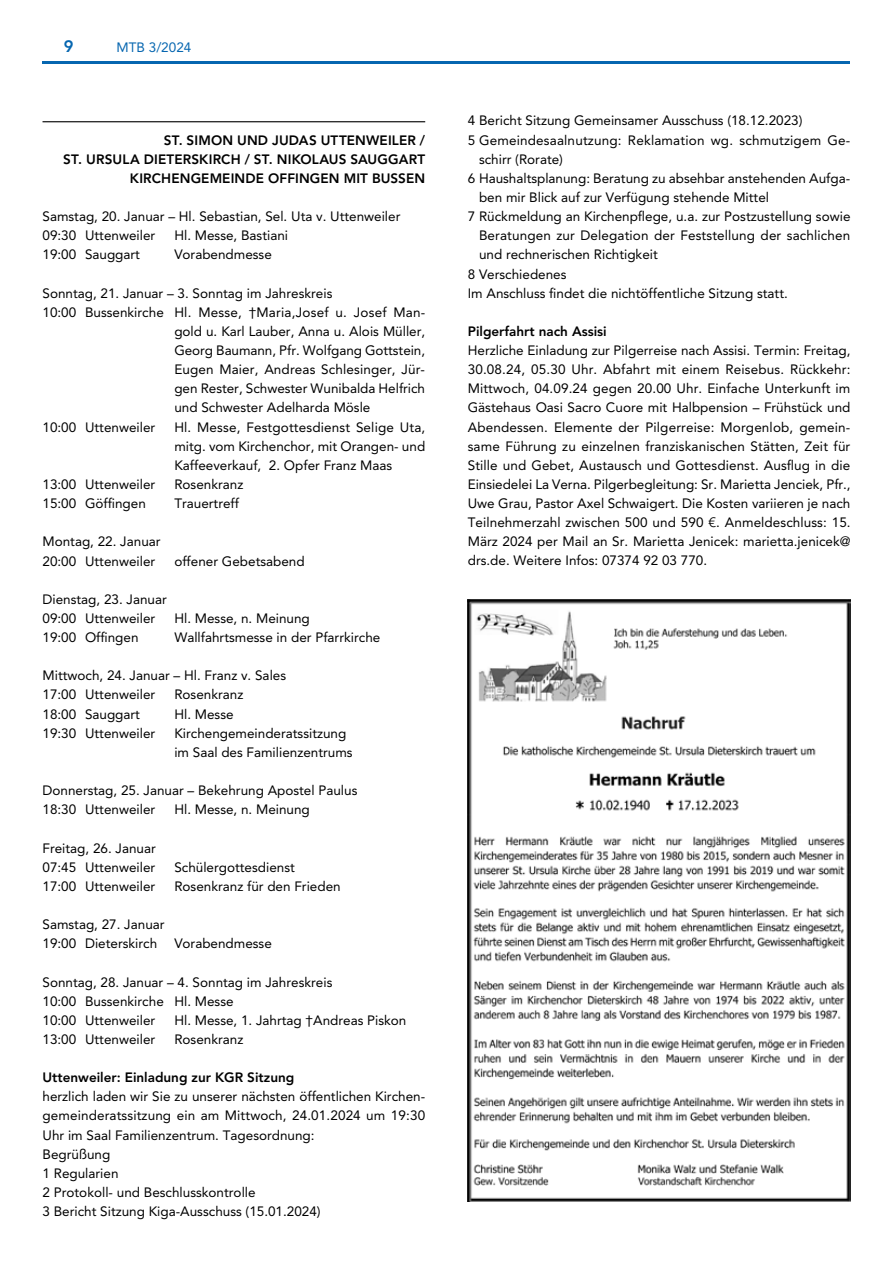
<style>
.page{position:relative;width:893px;height:1263px;background:#fff}
.page>*{position:absolute;margin:0;border:0;box-sizing:border-box;transform-origin:0 0}
.t1{font:800 16.5px "Avenir LT Pro";color:#0666b0}
.t2{font:13.5px/19.2px "Avenir LT Pro";color:#000}
.t3{font:800 13.5px/19.2px "Avenir LT Pro";letter-spacing:.005em;color:#000;text-align:right}
.t4{font:13.5px "Avenir LT Pro";color:#0666b0}
</style>
<div class="page">
<hr style="left:43px;top:62px;width:807px;height:2px;background:#0666b0">
<hr style="left:43px;top:121px;width:382px;height:1px;background:#000">
<img style="left:468px;top:599px;width:382px;height:603px">
<p class="t1" style="left:64px;top:36px;width:11px">9</p>
<p class="t4" style="left:117px;top:39px;width:76px">MTB 3/2024</p>
<p class="t3" style="left:63px;top:130px;width:363px">ST. SIMON UND JUDAS UTTENWEILER /<br>ST. URSULA DIETERSKIRCH / ST. NIKOLAUS SAUGGART<br>KIRCHENGEMEINDE OFFINGEN MIT BUSSEN</p>
<p class="t2" style="left:43px;top:207px;width:359px">Samstag, 20. Januar – Hl. Sebastian, Sel. Uta v. Uttenweiler<br>09:30 Uttenweiler</p>
<p class="t2" style="left:174px;top:226px;width:115px">Hl. Messe, Bastiani</p>
<p class="t2" style="left:43px;top:245px;width:99px">19:00 Sauggart</p>
<p class="t2" style="left:174px;top:245px;width:99px">Vorabendmesse</p>
<p class="t2" style="left:43px;top:283px;width:291px">Sonntag, 21. Januar – 3. Sonntag im Jahreskreis</p>
<p class="t2" style="left:43px;top:302px;width:384px">10:00 Bussenkirche Hl. Messe, †Maria,Josef u. Josef Man-</p>
<p class="t2" style="left:174px;top:322px;width:252px">gold u. Karl Lauber, Anna u. Alois Müller,</p>
<p class="t2" style="left:174px;top:341px;width:252px">Georg Baumann, Pfr. Wolfgang Gottstein,</p>
<p class="t2" style="left:174px;top:360px;width:252px">Eugen Maier, Andreas Schlesinger, Jür-</p>
<p class="t2" style="left:174px;top:379px;width:252px">gen Rester, Schwester Wunibalda Helfrich</p>
<p class="t2" style="left:174px;top:398px;width:198px">und Schwester Adelharda Mösle</p>
<p class="t2" style="left:43px;top:417px;width:114px">10:00 Uttenweiler</p>
<p class="t2" style="left:174px;top:417px;width:252px;text-align:justify">Hl. Messe, Festgottesdienst Selige Uta, mitg. vom Kirchenchor, mit Orangen- und Kaffeeverkauf, 2. Opfer Franz Maas</p>
<p class="t2" style="left:43px;top:475px;width:114px">13:00 Uttenweiler</p>
<p class="t2" style="left:174px;top:475px;width:71px">Rosenkranz</p>
<p class="t2" style="left:43px;top:494px;width:105px">15:00 Göffingen</p>
<p class="t2" style="left:174px;top:494px;width:66px">Trauertreff</p>
<p class="t2" style="left:43px;top:532px;width:120px">Montag, 22. Januar<br>20:00 Uttenweiler</p>
<p class="t2" style="left:174px;top:551px;width:132px">offener Gebetsabend</p>
<p class="t2" style="left:43px;top:589px;width:126px">Dienstag, 23. Januar<br>09:00 Uttenweiler</p>
<p class="t2" style="left:174px;top:608px;width:137px">Hl. Messe, n. Meinung</p>
<p class="t2" style="left:43px;top:628px;width:98px">19:00 Offingen</p>
<p class="t2" style="left:174px;top:628px;width:208px">Wallfahrtsmesse in der Pfarrkirche</p>
<p class="t2" style="left:43px;top:666px;width:245px">Mittwoch, 24. Januar – Hl. Franz v. Sales<br>17:00 Uttenweiler</p>
<p class="t2" style="left:174px;top:685px;width:71px">Rosenkranz</p>
<p class="t2" style="left:43px;top:704px;width:99px">18:00 Sauggart</p>
<p class="t2" style="left:174px;top:704px;width:61px">Hl. Messe</p>
<p class="t2" style="left:43px;top:723px;width:114px">19:30 Uttenweiler</p>
<p class="t2" style="left:174px;top:723px;width:180px">Kirchengemeinderatssitzung im Saal des Familienzentrums</p>
<p class="t2" style="left:43px;top:781px;width:316px">Donnerstag, 25. Januar – Bekehrung Apostel Paulus<br>18:30 Uttenweiler</p>
<p class="t2" style="left:174px;top:800px;width:137px">Hl. Messe, n. Meinung</p>
<p class="t2" style="left:43px;top:838px;width:115px">Freitag, 26. Januar<br>07:45 Uttenweiler</p>
<p class="t2" style="left:174px;top:857px;width:122px">Schülergottesdienst</p>
<p class="t2" style="left:43px;top:876px;width:114px">17:00 Uttenweiler</p>
<p class="t2" style="left:174px;top:876px;width:168px">Rosenkranz für den Frieden</p>
<p class="t2" style="left:43px;top:915px;width:124px">Samstag, 27. Januar<br>19:00 Dieterskirch</p>
<p class="t2" style="left:174px;top:934px;width:99px">Vorabendmesse</p>
<p class="t2" style="left:43px;top:972px;width:291px">Sonntag, 28. Januar – 4. Sonntag im Jahreskreis<br>10:00 Bussenkirche Hl. Messe<br>10:00 Uttenweiler</p>
<p class="t2" style="left:174px;top:1010px;width:234px">Hl. Messe, 1. Jahrtag †Andreas Piskon</p>
<p class="t2" style="left:43px;top:1029px;width:114px">13:00 Uttenweiler</p>
<p class="t2" style="left:174px;top:1029px;width:71px">Rosenkranz</p>
<p class="t3" style="left:43px;top:1068px;width:253px">Uttenweiler: Einladung zur KGR Sitzung</p>
<p class="t2" style="left:43px;top:1087px;width:384px">herzlich laden wir Sie zu unserer nächsten öffentlichen Kirchen&shy;gemeinderatssitzung ein am Mittwoch, 24.01.2024 um 19:30<br>Uhr im Saal Familienzentrum. Tagesordnung:<br>Begrüßung<br>1 Regularien<br>2 Protokoll- und Beschlusskontrolle<br>3 Bericht Sitzung Kiga-Ausschuss (15.01.2024)</p>
<p class="t2" style="left:468px;top:111px;width:336px">4 Bericht Sitzung Gemeinsamer Ausschuss (18.12.2023)</p>
<p class="t2" style="left:468px;top:130px;width:384px">5 Gemeindesaalnutzung: Reklamation wg. schmutzigem Ge-</p>
<p class="t2" style="left:479px;top:149px;width:86px">schirr (Rorate)</p>
<p class="t2" style="left:468px;top:168px;width:384px">6 Haushaltsplanung: Beratung zu absehbar anstehenden Aufga-</p>
<p class="t2" style="left:479px;top:188px;width:292px">ben mir Blick auf zur Verfügung stehende Mittel</p>
<p class="t2" style="left:468px;top:207px;width:384px">7 Rückmeldung an Kirchenpflege, u.a. zur Postzustellung sowie</p>
<p class="t2" style="left:479px;top:226px;width:373px">Beratungen zur Delegation der Feststellung der sachlichen</p>
<p class="t2" style="left:479px;top:245px;width:180px">und rechnerischen Richtigkeit</p>
<p class="t2" style="left:468px;top:264px;width:100px">8 Verschiedenes</p>
<p class="t2" style="left:468px;top:283px;width:322px">Im Anschluss findet die nichtöffentliche Sitzung statt.</p>
<p class="t3" style="left:468px;top:322px;width:141px">Pilgerfahrt nach Assisi</p>
<p class="t2" style="left:468px;top:341px;width:384px;text-align:justify">Herzliche Einladung zur Pilgerreise nach Assisi. Termin: Freitag, 30.08.24, 05.30 Uhr. Abfahrt mit einem Reisebus. Rückkehr:<br>Mittwoch, 04.09.24 gegen 20.00 Uhr. Einfache Unterkunft im Gästehaus Oasi Sacro Cuore mit Halbpension – Frühstück und Abendessen. Elemente der Pilgerreise: Morgenlob, gemein&shy;same Führung zu einzelnen franziskanischen Stätten, Zeit für Stille und Gebet, Austausch und Gottesdienst. Ausflug in die Einsiedelei La Verna. Pilgerbegleitung: Sr. Marietta Jenciek, Pfr., Uwe Grau, Pastor Axel Schwaigert. Die Kosten variieren je nach Teilnehmerzahl zwischen 500 und 590 €. Anmeldeschluss: 15.<br>März 2024 per Mail an Sr. Marietta Jenicek: marietta.jenicek@ drs.de. Weitere Infos: 07374 92 03 770.</p>
</div>
